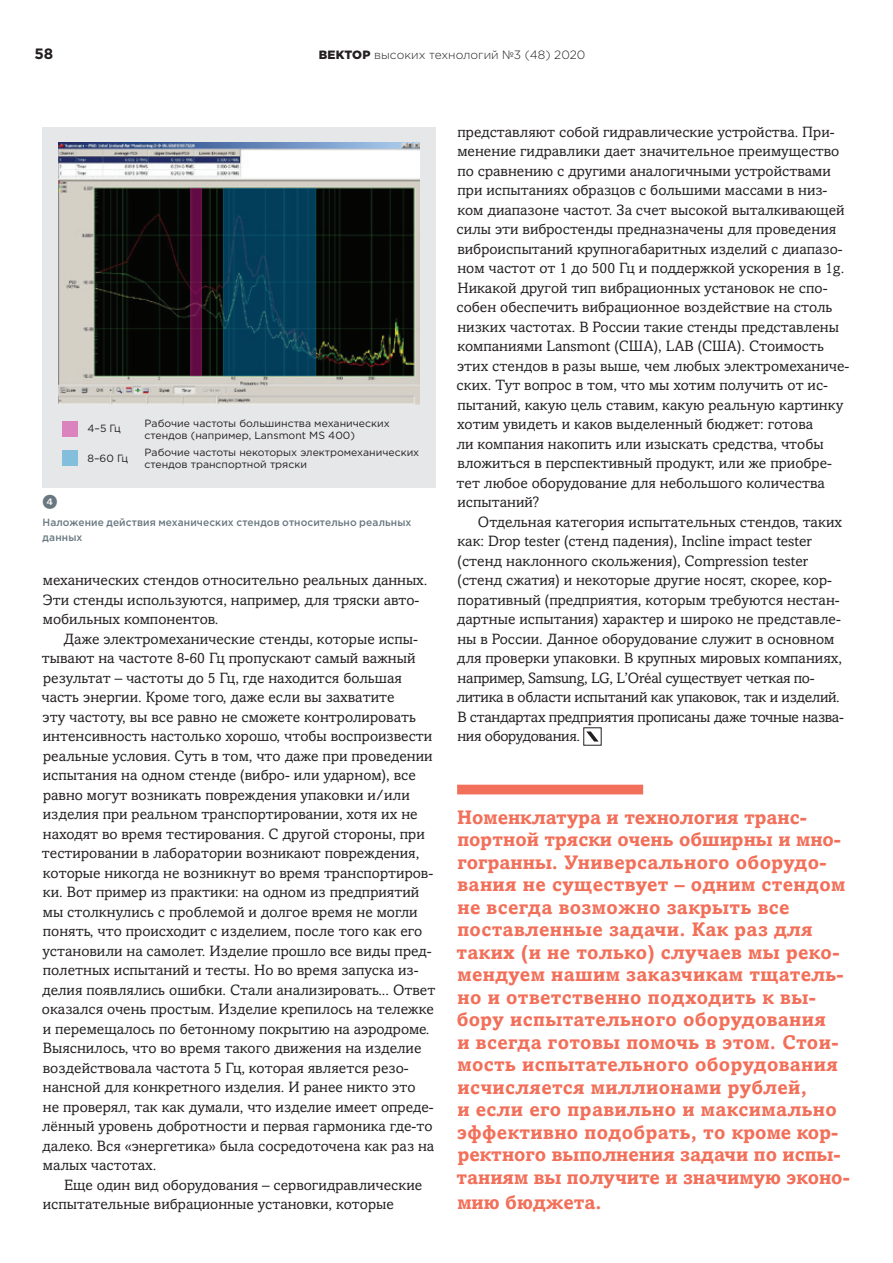
<style>
.page{position:relative;width:893px;height:1263px;background:#fff}
.page>*{position:absolute;margin:0;border:0;box-sizing:border-box;transform-origin:0 0}
.t1{font:700 19.5px/22.5px "Amasis MTW1 G";letter-spacing:.02em;color:#f26f59}
.t2{font:700 19.5px "Amasis MTW1 G";color:#f26f59}
.t3{font:15px/19.5px "Amasis MTW1 G";color:#231f20}
.t4{font:700 15px "Gotham Pro";color:#231f20}
.t5{font:15px "Whitney Index Black Round Bd";color:#697880}
.t6{font:300 12px "Gotham Pro";color:#231f20}
.t7{font:10.5px/12px "Gotham Pro";color:#231f20}
.t8{font:500 10.5px/15px "Gotham Pro";letter-spacing:.01em;color:#697880}
.s1{font-weight:900}
</style>
<div class="page">
<div style="left:457px;top:785px;width:186px;height:9px;background:#f26f59"></div>
<svg style="left:586px;top:731px;width:12px;height:10px"></svg>
<div style="left:43px;top:127px;width:393px;height:361px;background:#e6e7e9"></div>
<img style="left:59px;top:143px;width:361px;height:262px">
<div style="left:62px;top:421px;width:16px;height:16px;background:#da83bd"></div>
<div style="left:191px;top:188px;width:11px;height:187px;background:#620a42"></div>
<svg style="left:223px;top:188px;width:92px;height:187px;background:#04405c"></svg>
<div style="left:62px;top:450px;width:16px;height:16px;background:#83bedd"></div>
<p class="t4" style="left:34px;top:45px;width:20px">58</p>
<p class="t6" style="left:319px;top:48px;width:268px"><span class="s1">ВЕКТОР</span> высоких технологий №3 (48) 2020</p>
<p class="t7" style="left:145px;top:417px;width:247px">Рабочие частоты большинства механических стендов (например, Lansmont MS 400)</p>
<p class="t7" style="left:87px;top:423px;width:35px">4–5 Гц</p>
<p class="t7" style="left:87px;top:452px;width:42px">8–60 Гц</p>
<p class="t7" style="left:145px;top:446px;width:276px">Рабочие частоты некоторых электромеханических стендов транспортной тряски</p>
<p class="t5" style="left:43px;top:495px;width:17px">4</p>
<p class="t8" style="left:43px;top:515px;width:370px">Наложение действия механических стендов относительно реальных данных</p>
<p class="t3" style="left:43px;top:571px;width:386px">механических стендов относительно реальных данных.<br>Эти стенды используются, например, для тряски авто&shy;мобильных компонентов.</p>
<p class="t3" style="left:42px;top:629px;width:395px;text-indent:22px">Даже электромеханические стенды, которые испы&shy;тывают на частоте 8-60 Гц пропускают самый важный результат – частоты до 5 Гц, где находится большая часть энергии. Кроме того, даже если вы захватите<br>эту частоту, вы все равно не сможете контролировать интенсивность настолько хорошо, чтобы воспроизвести реальные условия. Суть в том, что даже при проведении испытания на одном стенде (вибро- или ударном), все равно могут возникать повреждения упаковки и/или изделия при реальном транспортировании, хотя их не находят во время тестирования. С другой стороны, при тестировании в лаборатории возникают повреждения, которые никогда не возникнут во время транспортиров&shy;ки. Вот пример из практики: на одном из предприятий мы столкнулись с проблемой и долгое время не могли понять, что происходит с изделием, после того как его установили на самолет. Изделие прошло все виды пред&shy;полетных испытаний и тесты. Но во время запуска из&shy;делия появлялись ошибки. Стали анализировать... Ответ оказался очень простым. Изделие крепилось на тележке и перемещалось по бетонному покрытию на аэродроме.<br>Выяснилось, что во время такого движения на изделие воздействовала частота 5 Гц, которая является резо&shy;нансной для конкретного изделия. И ранее никто это<br>не проверял, так как думали, что изделие имеет опреде&shy;лённый уровень добротности и первая гармоника где-то далеко. Вся «энергетика» была сосредоточена как раз на малых частотах.</p>
<p class="t3" style="left:43px;top:1175px;width:381px;text-indent:21px">Еще один вид оборудования – сервогидравлические испытательные вибрационные установки, которые</p>
<p class="t3" style="left:456px;top:122px;width:394px">представляют собой гидравлические устройства. При&shy;менение гидравлики дает значительное преимущество по сравнению с другими аналогичными устройствами при испытаниях образцов с большими массами в низ&shy;ком диапазоне частот. За счет высокой выталкивающей силы эти вибростенды предназначены для проведения виброиспытаний крупногабаритных изделий с диапазо&shy;ном частот от 1 до 500 Гц и поддержкой ускорения в 1g.<br>Никакой другой тип вибрационных установок не спо&shy;собен обеспечить вибрационное воздействие на столь низких частотах. В России такие стенды представлены компаниями Lansmont (США), LAB (США). Стоимость этих стендов в разы выше, чем любых электромеханиче&shy;ских. Тут вопрос в том, что мы хотим получить от ис&shy;пытаний, какую цель ставим, какую реальную картинку хотим увидеть и каков выделенный бюджет: готова<br>ли компания накопить или изыскать средства, чтобы вложиться в перспективный продукт, или же приобре&shy;тет любое оборудование для небольшого количества испытаний?</p>
<p class="t3" style="left:456px;top:512px;width:389px;text-indent:22px">Отдельная категория испытательных стендов, таких как: Drop tester (стенд падения), Incline impact tester (стенд наклонного скольжения), Compression tester (cтенд сжатия) и некоторые другие носят, скорее, кор&shy;поративный (предприятия, которым требуются нестан&shy;дартные испытания) характер и широко не представле&shy;ны в России. Данное оборудование служит в основном для проверки упаковки. В крупных мировых компаниях, например, Samsung, LG, L’Oréal существует четкая по&shy;литика в области испытаний как упаковок, так и изделий.<br>В стандартах предприятия прописаны даже точные назва&shy;ния оборудования.</p>
<p class="t1" style="left:457px;top:806px;width:395px">Номенклатура и технология транс&shy;портной тряски очень обширны и мно&shy;гогранны. Универсального оборудо&shy;вания не существует – одним стендом не всегда возможно закрыть все поставленные задачи. Как раз для таких (и не только) случаев мы реко&shy;мендуем нашим заказчикам тщатель&shy;но и ответственно подходить к вы&shy;бору испытательного оборудования<br>и всегда готовы помочь в этом. Стои&shy;мость испытательного оборудования исчисляется миллионами рублей,<br>и если его правильно и максимально эффективно подобрать, то кроме кор&shy;ректного выполнения задачи по испы&shy;таниям вы получите и значимую эконо-</p>
<h1 class="t2" style="left:457px;top:1190px;width:146px">мию бюджета.</h1>
</div>
